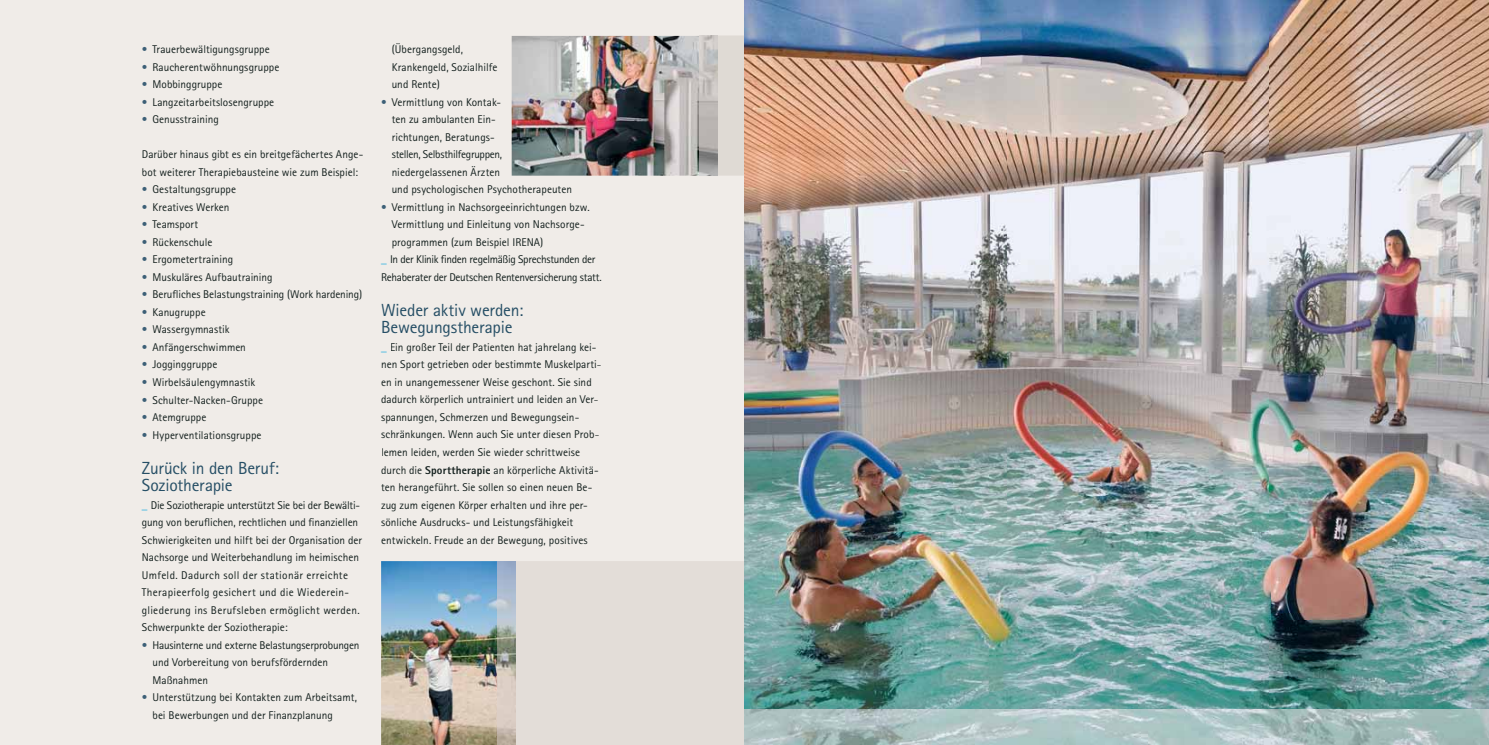
<style>
.page{position:relative;width:1489px;height:745px;background:#fff}
.page>*{position:absolute;margin:0;border:0;box-sizing:border-box;transform-origin:0 0}
.t1{font:17.5px/17.5px "Agfa Rotis Sans Serif";letter-spacing:-.01em;color:#254e65}
.t2{font:11.25px/17.5px "Agfa Rotis Sans Serif";color:#14201e}
.t3{font:11.25px "Agfa Rotis Sans Serif";letter-spacing:-.025em;color:#14201e}
.t4{font:11.25px "Agfa Rotis Sans Serif";letter-spacing:-.03em;color:#14201e}
.s1{color:#3d6077}
.s2{font-weight:800;color:#00a3de}
.s3{font-weight:800}
</style>
<div class="page">
<div style="left:0;top:0;width:744px;height:744px;background:#f0ece8"></div>
<img style="left:511px;top:36px;width:188px;height:139px">
<svg style="left:699px;top:35px;width:45px;height:140px"></svg>
<img style="left:381px;top:561px;width:116px;height:183px">
<div style="left:515px;top:560px;width:229px;height:184px;background:#e3ddd8"></div>
<img style="left:497px;top:561px;width:18px;height:183px">
<img style="left:744px;top:0;width:744px;height:744px">
<img style="left:744px;top:560px;width:1px;height:184px">
<p class="t2" style="left:142px;top:41px;width:129px"><span class="s1">•</span> Trauerbewältigungsgruppe</p>
<p class="t2" style="left:142px;top:59px;width:139px"><span class="s1">•</span> Raucherentwöhnungsgruppe</p>
<p class="t2" style="left:142px;top:76px;width:82px"><span class="s1">•</span> Mobbinggruppe</p>
<p class="t2" style="left:142px;top:94px;width:134px"><span class="s1">•</span> Langzeitarbeitslosengruppe</p>
<p class="t2" style="left:142px;top:112px;width:79px"><span class="s1">•</span> Genusstraining</p>
<p class="t2" style="left:142px;top:147px;width:223px">Darüber hinaus gibt es ein breitgefächertes Ange&shy;bot weiterer Therapiebausteine wie zum Beispiel:</p>
<p class="t2" style="left:142px;top:182px;width:96px"><span class="s1">•</span> Gestaltungsgruppe</p>
<p class="t2" style="left:142px;top:199px;width:89px"><span class="s1">•</span> Kreatives Werken</p>
<p class="t2" style="left:142px;top:217px;width:58px"><span class="s1">•</span> Teamsport</p>
<p class="t2" style="left:142px;top:234px;width:72px"><span class="s1">•</span> Rückenschule</p>
<p class="t2" style="left:142px;top:252px;width:93px"><span class="s1">•</span> Ergometertraining</p>
<p class="t2" style="left:142px;top:269px;width:132px"><span class="s1">•</span> Muskuläres Aufbautraining</p>
<p class="t2" style="left:142px;top:287px;width:222px"><span class="s1">•</span> Berufliches Belastungstraining (Work hardening)</p>
<p class="t2" style="left:142px;top:304px;width:65px"><span class="s1">•</span> Kanugruppe</p>
<p class="t2" style="left:142px;top:322px;width:89px"><span class="s1">•</span> Wassergymnastik</p>
<p class="t2" style="left:142px;top:339px;width:106px"><span class="s1">•</span> Anfängerschwimmen</p>
<p class="t2" style="left:142px;top:357px;width:77px"><span class="s1">•</span> Jogginggruppe</p>
<p class="t2" style="left:142px;top:374px;width:115px"><span class="s1">•</span> Wirbelsäulengymnastik</p>
<p class="t2" style="left:142px;top:392px;width:123px"><span class="s1">•</span> Schulter-Nacken-Gruppe</p>
<p class="t2" style="left:142px;top:409px;width:66px"><span class="s1">•</span> Atemgruppe</p>
<p class="t2" style="left:142px;top:427px;width:121px"><span class="s1">•</span> Hyperventilationsgruppe</p>
<h1 class="t1" style="left:142px;top:460px;width:139px">Zurück in den Beruf:<br>Soziotherapie</h1>
<p class="t2" style="left:142px;top:496px;width:222px"><span class="s2">_</span> Die Soziotherapie unterstützt Sie bei der Bewälti&shy;gung von beruflichen, rechtlichen und finanziellen Schwierigkeiten und hilft bei der Organisation der Nachsorge und Weiterbehandlung im heimischen Umfeld. Dadurch soll der stationär erreichte Therapieerfolg gesichert und die Wiederein&shy;gliederung ins Berufsleben ermöglicht werden.<br>Schwerpunkte der Soziotherapie:</p>
<p class="t2" style="left:152px;top:637px;width:209px;text-indent:-11px"><span class="s1">•</span> Hausinterne und externe Belastungserprobungen und Vorbereitung von berufsfördernden<br>Maßnahmen</p>
<p class="t2" style="left:152px;top:689px;width:206px;text-indent:-11px"><span class="s1">•</span> Unterstützung bei Kontakten zum Arbeitsamt, bei Bewerbungen und der Finanzplanung</p>
<p class="t2" style="left:392px;top:42px;width:107px">(Übergangsgeld,<br>Krankengeld, Sozialhilfe und Rente)</p>
<p class="t2" style="left:392px;top:94px;width:182px;text-indent:-11px"><span class="s1">•</span> Vermittlung von Kontak-<br>ten zu ambulanten Ein-<br>richtungen, Beratungs-<br>stellen, Selbsthilfegruppen, niedergelassenen Ärzten<br>und psychologischen Psychotherapeuten</p>
<p class="t2" style="left:381px;top:199px;width:210px"><span class="s1">•</span> Vermittlung in Nachsorgeeinrichtungen bzw.</p>
<p class="t2" style="left:392px;top:217px;width:194px">Vermittlung und Einleitung von Nachsorge-</p>
<p class="t2" style="left:392px;top:234px;width:153px">programmen (zum Beispiel IRENA)</p>
<p class="t4" style="left:381px;top:255px;width:216px"><span class="s2">_</span> In der Klinik finden regelmäßig Sprechstunden der</p>
<p class="t3" style="left:381px;top:273px;width:222px">Rehaberater der Deutschen Rentenversicherung statt.</p>
<h1 class="t1" style="left:381px;top:302px;width:144px">Wieder aktiv werden:<br>Bewegungstherapie</h1>
<p class="t2" style="left:381px;top:339px;width:222px"><span class="s2">_</span> Ein großer Teil der Patienten hat jahrelang kei&shy;nen Sport getrieben oder bestimmte Muskelparti&shy;en in unangemessener Weise geschont. Sie sind dadurch körperlich untrainiert und leiden an Ver&shy;spannungen, Schmerzen und Bewegungsein&shy;schränkungen. Wenn auch Sie unter diesen Prob&shy;lemen leiden, werden Sie wieder schrittweise durch die <span class="s3">Sporttherapie</span> an körperliche Aktivitä&shy;ten herangeführt. Sie sollen so einen neuen Be&shy;zug zum eigenen Körper erhalten und ihre per&shy;sönliche Ausdrucks- und Leistungsfähigkeit entwickeln. Freude an der Bewegung, positives</p>
</div>
